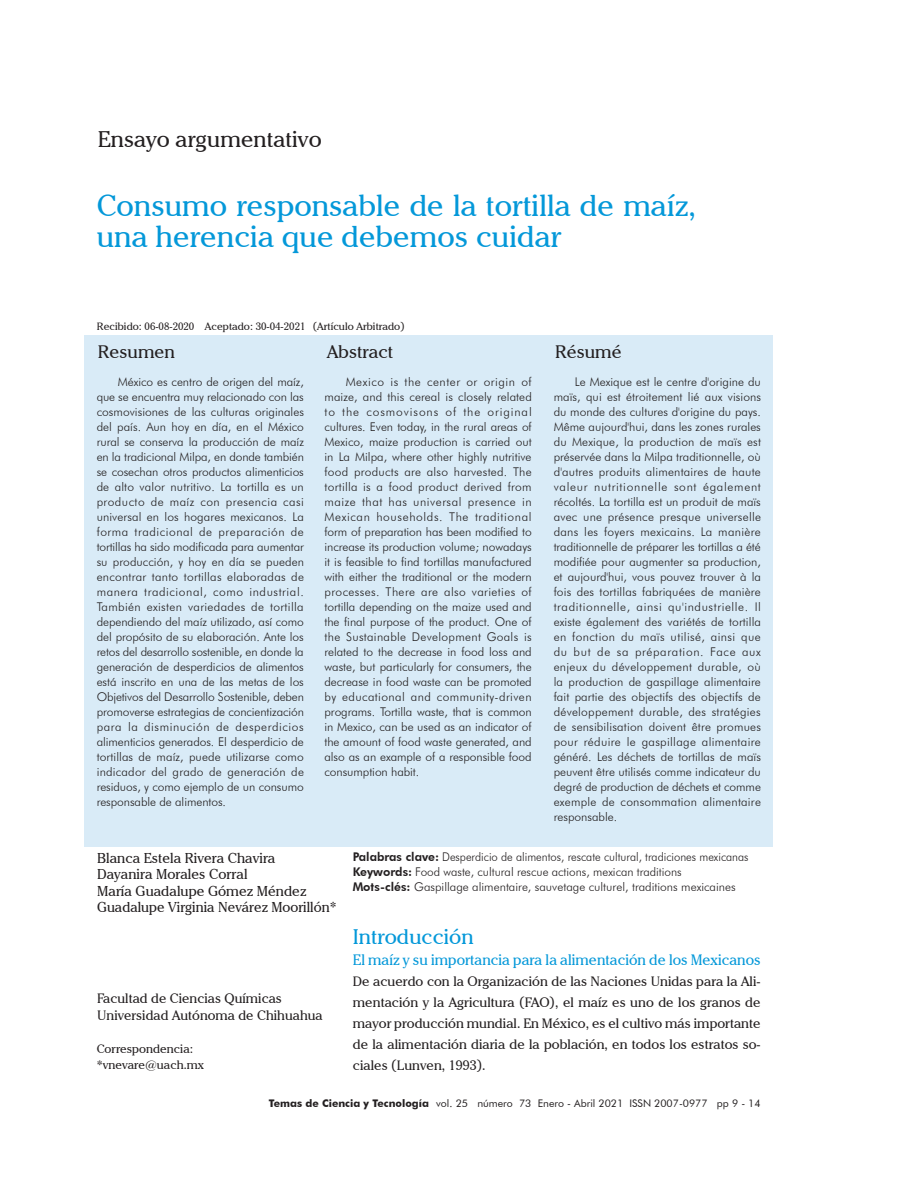
<style>
.page{position:relative;width:918px;height:1188px;background:#fff}
.page>*{position:absolute;margin:0;border:0;box-sizing:border-box;transform-origin:0 0}
.t1{font:30px/31.5px "Cheltenham IT Cby BT";color:#0498d9}
.t2{font:22.5px "Cheltenham IT Cby BT";color:#231f20}
.t3{font:21px "Cheltenham IT Cby BT";color:#0498d9}
.t4{font:18px "Cheltenham IT Cby BT";color:#231f20}
.t5{font:15px "Cheltenham IT Cby BT";color:#0498d9}
.t6{font:14.25px/16.5px "Cheltenham IT Cby BT";color:#231f20}
.t7{font:13.5px/21px "Cheltenham IT Cby BT";color:#231f20}
.t8{font:300 12px/15px "Futura BT";color:#231f20;text-align:justify}
.t9{font:300 12px/15px "Futura BT";color:#231f20;scale:.94 1}
.t10{font:12px/16.5px "Cheltenham IT Cby BT";color:#231f20}
.t11{font:10.5px "Futura BT";color:#231f20}
.t12{font:10.5px "Cheltenham IT Cby BT";color:#231f20}
.s1{font-weight:800}
.s2{font-weight:700}
</style>
<div class="page">
<div style="left:84px;top:335px;width:688px;height:512px;background:#d9ebf7"></div>
<h2 class="t2" style="left:98px;top:125px;width:225px">Ensayo argumentativo</h2>
<h1 class="t1" style="left:97px;top:189px;width:601px">Consumo responsable de la tortilla de maíz, una herencia que debemos cuidar</h1>
<p class="t12" style="left:97px;top:320px;width:309px">Recibido: 06-08-2020 Aceptado: 30-04-2021 (Artículo Arbitrado)</p>
<h3 class="t4" style="left:98px;top:341px;width:79px">Resumen</h3>
<h3 class="t4" style="left:327px;top:341px;width:68px">Abstract</h3>
<h3 class="t4" style="left:555px;top:341px;width:68px">Résumé</h3>
<p class="t8" style="left:97px;top:375px;width:209px;text-indent:21px">México es centro de origen del maíz, que se encuentra muy relacionado con las cosmovisiones de las culturas originales del país. Aun hoy en día, en el México rural se conserva la producción de maíz en la tradicional Milpa, en donde también se cosechan otros productos alimenticios de alto valor nutritivo. La tortilla es un producto de maíz con presencia casi universal en los hogares mexicanos. La forma tradicional de preparación de tortillas ha sido modificada para aumentar su producción, y hoy en día se pueden encontrar tanto tortillas elaboradas de manera tradicional, como industrial.<br>También existen variedades de tortilla dependiendo del maíz utilizado, así como del propósito de su elaboración. Ante los retos del desarrollo sostenible, en donde la generación de desperdicios de alimentos está inscrito en una de las metas de los Objetivos del Desarrollo Sostenible, deben promoverse estrategias de concientización para la disminución de desperdicios alimenticios generados. El desperdicio de tortillas de maíz, puede utilizarse como indicador del grado de generación de residuos, y como ejemplo de un consumo responsable de alimentos.</p>
<p class="t8" style="left:325px;top:375px;width:209px;text-indent:21px">Mexico is the center or origin of maize, and this cereal is closely related to the cosmovisons of the original cultures. Even today, in the rural areas of Mexico, maize production is carried out in La Milpa, where other highly nutritive food products are also harvested. The tortilla is a food product derived from maize that has universal presence in Mexican households. The traditional form of preparation has been modified to increase its production volume; nowadays it is feasible to find tortillas manufactured with either the traditional or the modern processes. There are also varieties of tortilla depending on the maize used and the final purpose of the product. One of the Sustainable Development Goals is related to the decrease in food loss and waste, but particularly for consumers, the decrease in food waste can be promoted by educational and community-driven programs. Tortilla waste, that is common in Mexico, can be used as an indicator of the amount of food waste generated, and also as an example of a responsible food consumption habit.</p>
<p class="t8" style="left:554px;top:375px;width:209px;text-indent:21px">Le Mexique est le centre d'origine du maïs, qui est étroitement lié aux visions du monde des cultures d'origine du pays.<br>Même aujourd'hui, dans les zones rurales du Mexique, la production de maïs est préservée dans la Milpa traditionnelle, où d'autres produits alimentaires de haute valeur nutritionnelle sont également récoltés. La tortilla est un produit de maïs avec une présence presque universelle dans les foyers mexicains. La manière traditionnelle de préparer les tortillas a été modifiée pour augmenter sa production, et aujourd'hui, vous pouvez trouver à la fois des tortillas fabriquées de manière traditionnelle, ainsi qu'industrielle. Il existe également des variétés de tortilla en fonction du maïs utilisé, ainsi que du but de sa préparation. Face aux enjeux du développement durable, où la production de gaspillage alimentaire fait partie des objectifs des objectifs de développement durable, des stratégies de sensibilisation doivent être promues pour réduire le gaspillage alimentaire généré. Les déchets de tortillas de maïs peuvent être utilisés comme indicateur du degré de production de déchets et comme exemple de consommation alimentaire responsable.</p>
<p class="t6" style="left:97px;top:849px;width:241px">Blanca Estela Rivera Chavira<br>Dayanira Morales Corral<br>María Guadalupe Gómez Méndez<br>Guadalupe Virginia Nevárez Moorillón*</p>
<p class="t7" style="left:97px;top:990px;width:227px;line-height:16.5px">Facultad de Ciencias Químicas<br>Universidad Autónoma de Chihuahua</p>
<p class="t10" style="left:97px;top:1040px;width:109px">Correspondencia: *vnevare@uach.mx</p>
<p class="t9" style="left:353px;top:849px;width:423px"><span class="s1">Palabras clave:</span> Desperdicio de alimentos, rescate cultural, tradiciones mexicanas<br><span class="s1">Keywords:</span> Food waste, cultural rescue actions, mexican traditions<br><span class="s1">Mots-clés:</span> Gaspillage alimentaire, sauvetage culturel, traditions mexicaines</p>
<h3 class="t3" style="left:353px;top:924px;width:122px">Introducción</h3>
<p class="t5" style="left:353px;top:951px;width:409px">El maíz y su importancia para la alimentación de los Mexicanos</p>
<p class="t7" style="left:353px;top:971px;width:409px;text-align:justify">De acuerdo con la Organización de las Naciones Unidas para la Ali&shy;mentación y la Agricultura (FAO), el maíz es uno de los granos de mayor producción mundial. En México, es el cultivo más importante de la alimentación diaria de la población, en todos los estratos so&shy;ciales (Lunven, 1993).</p>
<p class="t11" style="left:269px;top:1097px;width:493px"><span class="s2">Temas de Ciencia y Tecnología</span> vol. 25 número 73 Enero - Abril 2021 ISSN 2007-0977 pp 9 - 14</p>
</div>
